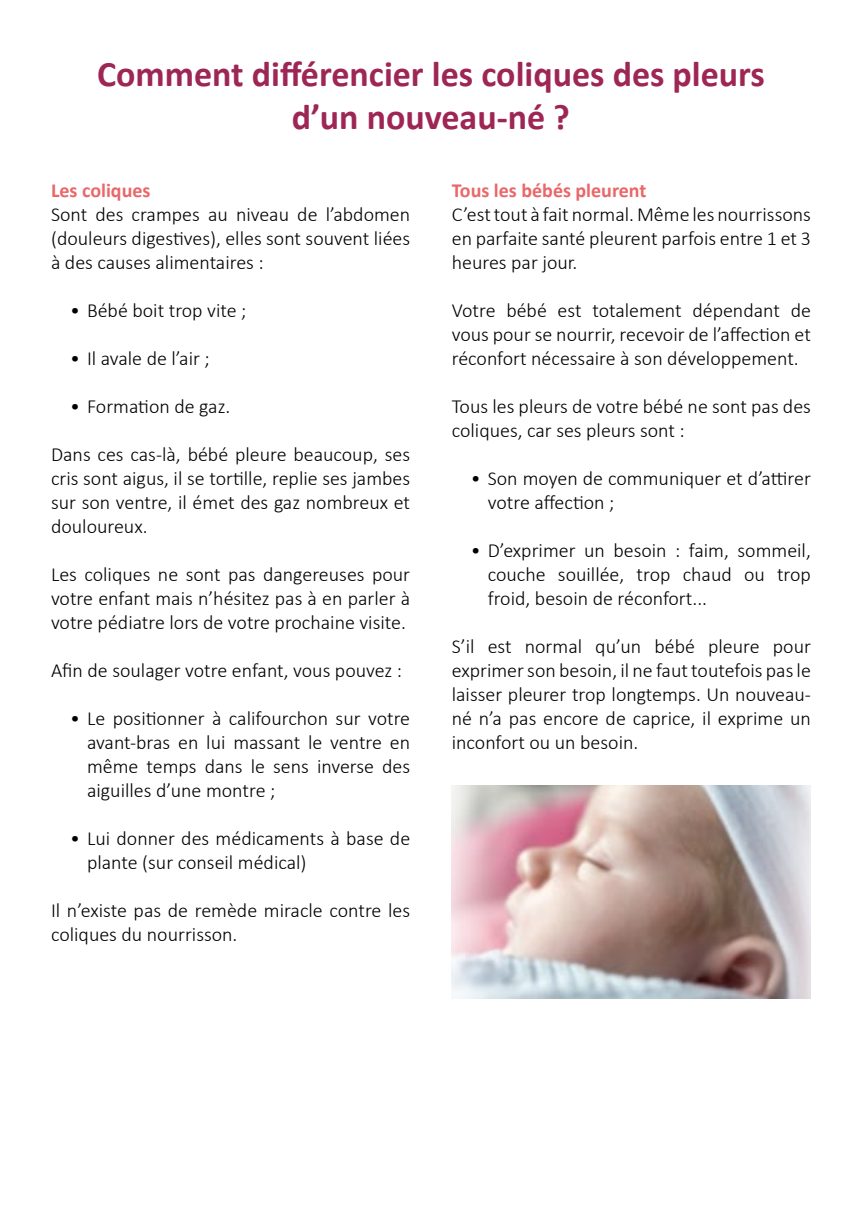
<style>
.page{position:relative;width:862px;height:1214px;background:#fff}
.page>*{position:absolute;margin:0;border:0;box-sizing:border-box;transform-origin:0 0}
.t1{font:700 36px "Calibri";color:#9e2654}
.t2{font:300 20px/24px "Calibri";color:#000001;text-align:justify}
.t3{font:700 20px "Calibri";color:#e96769}
</style>
<div class="page">
<img style="left:452px;top:785px;width:359px;height:213px">
<p class="t1" style="left:97px;top:49px;width:669px">Comment différencier les coliques des pleurs</p>
<p class="t1" style="left:292px;top:92px;width:279px">d’un nouveau-né ?</p>
<p class="t3" style="left:51px;top:176px;width:101px">Les coliques</p>
<p class="t2" style="left:51px;top:202px;width:361px">Sont des crampes au niveau de l’abdomen (douleurs digestives), elles sont souvent liées à des causes alimentaires :</p>
<p class="t2" style="left:70px;top:298px;width:178px">• Bébé boit trop vite ;</p>
<p class="t2" style="left:70px;top:346px;width:141px">• Il avale de l’air ;</p>
<p class="t2" style="left:70px;top:394px;width:162px">• Formation de gaz.</p>
<p class="t2" style="left:51px;top:442px;width:361px">Dans ces cas-là, bébé pleure beaucoup, ses cris sont aigus, il se tortille, replie ses jambes sur son ventre, il émet des gaz nombreux et douloureux.</p>
<p class="t2" style="left:51px;top:562px;width:361px">Les coliques ne sont pas dangereuses pour votre enfant mais n’hésitez pas à en parler à votre pédiatre lors de votre prochaine visite.</p>
<p class="t2" style="left:51px;top:658px;width:352px">Afin de soulager votre enfant, vous pouvez :</p>
<p class="t2" style="left:87px;top:706px;width:325px;text-indent:-17px">• Le positionner à califourchon sur votre avant-bras en lui massant le ventre en même temps dans le sens inverse des aiguilles d’une montre ;</p>
<p class="t2" style="left:87px;top:826px;width:325px;text-indent:-17px">• Lui donner des médicaments à base de plante (sur conseil médical)</p>
<p class="t2" style="left:51px;top:898px;width:361px">Il n’existe pas de remède miracle contre les coliques du nourrisson.</p>
<p class="t3" style="left:452px;top:176px;width:196px">Tous les bébés pleurent</p>
<p class="t2" style="left:452px;top:202px;width:361px">C’est tout à fait normal. Même les nourrissons en parfaite santé pleurent parfois entre 1 et 3 heures par jour.</p>
<p class="t2" style="left:452px;top:298px;width:361px">Votre bébé est totalement dépendant de vous pour se nourrir, recevoir de l’affection et réconfort nécessaire à son développement.</p>
<p class="t2" style="left:452px;top:394px;width:361px">Tous les pleurs de votre bébé ne sont pas des coliques, car ses pleurs sont :</p>
<p class="t2" style="left:488px;top:466px;width:325px;text-indent:-17px">• Son moyen de communiquer et d’attirer votre affection ;</p>
<p class="t2" style="left:488px;top:538px;width:325px;text-indent:-17px">• D’exprimer un besoin : faim, sommeil, couche souillée, trop chaud ou trop froid, besoin de réconfort...</p>
<p class="t2" style="left:452px;top:634px;width:361px">S’il est normal qu’un bébé pleure pour exprimer son besoin, il ne faut toutefois pas le laisser pleurer trop longtemps. Un nouveau&shy;né n’a pas encore de caprice, il exprime un inconfort ou un besoin.</p>
</div>
